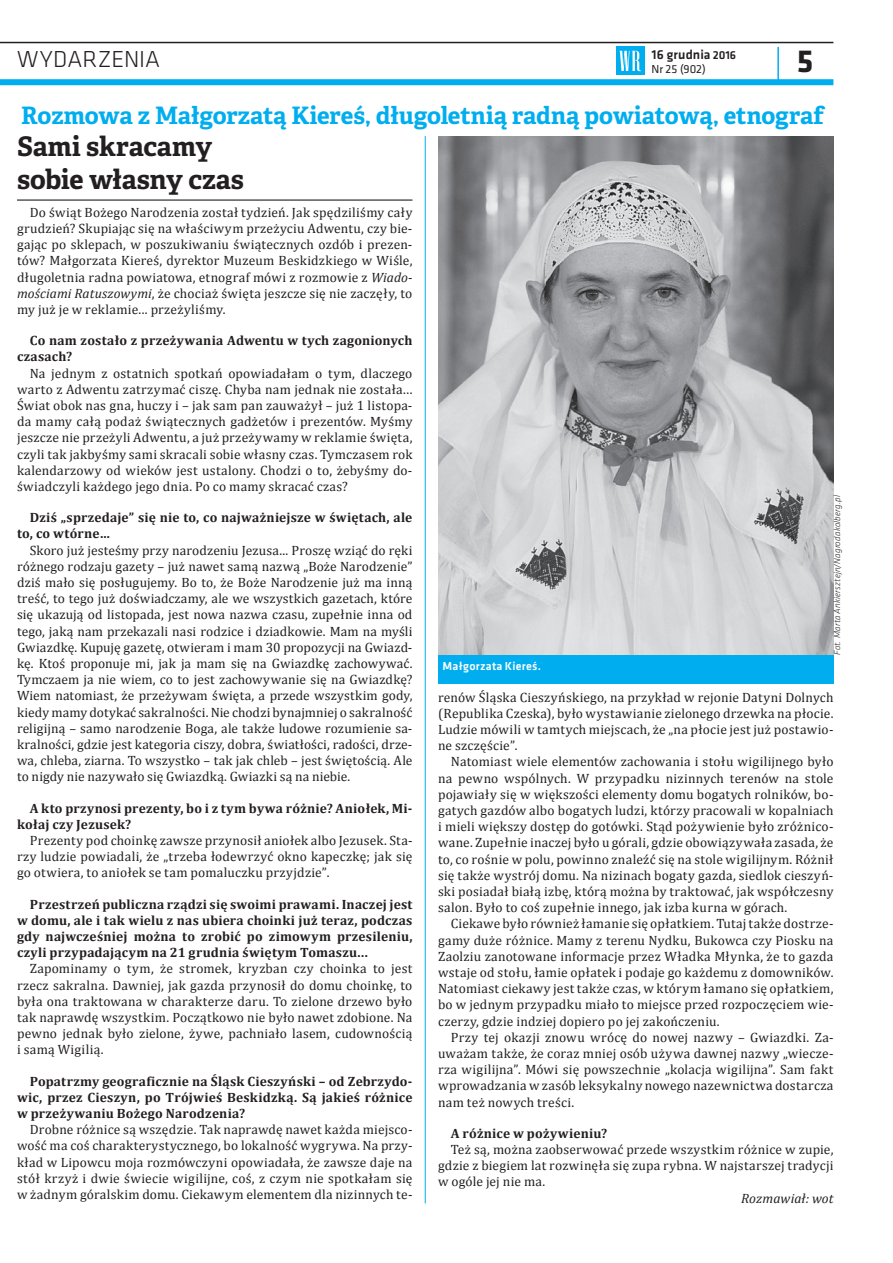
<style>
.page{position:relative;width:893px;height:1263px;background:#fff}
.page>*{position:absolute;margin:0;border:0;box-sizing:border-box;transform-origin:0 0}
.t1{font:700 33px "Klavika";color:#231f20}
.t2{font:700 27px/32.4px "Adelle Basic";letter-spacing:-.005em;color:#231f20}
.t3{font:700 24px "Adelle Basic";letter-spacing:-.005em;color:#00aeef}
.t4{font:300 24px "Klavika";letter-spacing:.005em;color:#231f20}
.t5{font:13.5px/16.2px "Cambria";letter-spacing:.015em;color:#231f20;text-align:justify}
.t6{font:700 13.5px/16.2px "Cambria";letter-spacing:.02em;color:#231f20}
.t7{font:500 13.5px "Klavika";letter-spacing:.01em;color:#231f20}
.t8{font:italic 13.5px "Cambria";letter-spacing:.005em;color:#231f20}
.t9{font:500 12px "Klavika";letter-spacing:.02em;color:#fff}
.t10{font:12px "Klavika";color:#231f20}
.t11{font:italic 300 9px "Klavika";letter-spacing:.015em;color:#231f20}
.s1{font-size:12px}
.s2{font-style:italic}
</style>
<div class="page">
<hr style="left:0;top:42px;width:833px;height:1px;background:#231f20">
<div style="left:0;top:79px;width:833px;height:6px;background:#00aeef"></div>
<hr style="left:777px;top:47px;width:2px;height:35px;background:#00aeef">
<div style="left:616px;top:47px;width:28px;height:28px;background:#00aeef"></div>
<svg style="left:619px;top:51px;width:22px;height:20px"></svg>
<hr style="left:17px;top:199px;width:395px;height:2px;background:#231f20">
<img style="left:438px;top:136px;width:395px;height:519px">
<div style="left:438px;top:655px;width:395px;height:29px;background:#00aeef"></div>
<hr style="left:425px;top:136px;width:1px;height:1067px;background:#00aeef">
<p class="t7" style="left:651px;top:45px;width:86px">16 grudnia <span class="s1">2016</span></p>
<h1 class="t1" style="left:797px;top:37px;width:18px">5</h1>
<h3 class="t4" style="left:17px;top:45px;width:145px">WYDARZENIA</h3>
<p class="t10" style="left:651px;top:61px;width:56px">Nr 25 (902)</p>
<h3 class="t3" style="left:21px;top:101px;width:804px">Rozmowa z Małgorzatą Kiereś, długoletnią radną powiatową, etnograf</h3>
<h2 class="t2" style="left:17px;top:131px;width:229px">Sami skracamy sobie własny czas</h2>
<p class="t5" style="left:17px;top:204px;width:397px;text-indent:13px">Do świąt Bożego Narodzenia został tydzień. Jak spędziliśmy cały grudzień? Skupiając się na właściwym przeżyciu Adwentu, czy bie&shy;gając po sklepach, w poszukiwaniu świątecznych ozdób i prezen&shy;tów? Małgorzata Kiereś, dyrektor Muzeum Beskidzkiego w Wiśle, długoletnia radna powiatowa, etnograf mówi z rozmowie z <span class="s2">Wiado&shy;mościami Ratuszowymi</span>, że chociaż święta jeszcze się nie zaczęły, to my już je w reklamie... przeżyliśmy.</p>
<p class="t6" style="left:17px;top:332px;width:397px;text-indent:13px">Co nam zostało z przeżywania Adwentu w tych zagonionych czasach?</p>
<p class="t5" style="left:17px;top:365px;width:397px;text-indent:13px">Na jednym z ostatnich spotkań opowiadałam o tym, dlaczego warto z Adwentu zatrzymać ciszę. Chyba nam jednak nie została...<br>Świat obok nas gna, huczy i – jak sam pan zauważył – już 1 listopa&shy;da mamy całą podaż świątecznych gadżetów i prezentów. Myśmy jeszcze nie przeżyli Adwentu, a już przeżywamy w reklamie święta, czyli tak jakbyśmy sami skracali sobie własny czas. Tymczasem rok kalendarzowy od wieków jest ustalony. Chodzi o to, żebyśmy do&shy;świadczyli każdego jego dnia. Po co mamy skracać czas?</p>
<p class="t6" style="left:17px;top:509px;width:397px;text-indent:13px">Dziś „sprzedaje” się nie to, co najważniejsze w świętach, ale to, co wtórne…</p>
<p class="t5" style="left:17px;top:542px;width:397px;text-indent:13px">Skoro już jesteśmy przy narodzeniu Jezusa... Proszę wziąć do ręki różnego rodzaju gazety – już nawet samą nazwą „Boże Narodzenie” dziś mało się posługujemy. Bo to, że Boże Narodzenie już ma inną treść, to tego już doświadczamy, ale we wszystkich gazetach, które się ukazują od listopada, jest nowa nazwa czasu, zupełnie inna od tego, jaką nam przekazali nasi rodzice i dziadkowie. Mam na myśli Gwiazdkę. Kupuję gazetę, otwieram i mam 30 propozycji na Gwiazd&shy;kę. Ktoś proponuje mi, jak ja mam się na Gwiazdkę zachowywać.<br>Tymczaem ja nie wiem, co to jest zachowywanie się na Gwiazdkę?<br>Wiem natomiast, że przeżywam święta, a przede wszystkim gody, kiedy mamy dotykać sakralności. Nie chodzi bynajmniej o sakralność religijną – samo narodzenie Boga, ale także ludowe rozumienie sa&shy;kralności, gdzie jest kategoria ciszy, dobra, światłości, radości, drze&shy;wa, chleba, ziarna. To wszystko – tak jak chleb – jest świętością. Ale to nigdy nie nazywało się Gwiazdką. Gwiazki są na niebie.</p>
<p class="t6" style="left:17px;top:799px;width:397px;text-indent:13px">A kto przynosi prezenty, bo i z tym bywa różnie? Aniołek, Mi&shy;kołaj czy Jezusek?</p>
<p class="t5" style="left:17px;top:832px;width:397px;text-indent:13px">Prezenty pod choinkę zawsze przynosił aniołek albo Jezusek. Sta&shy;rzy ludzie powiadali, że „trzeba łodewrzyć okno kapeczkę; jak się go otwiera, to aniołek se tam pomaluczku przyjdzie”.</p>
<p class="t6" style="left:17px;top:895px;width:397px;text-align:justify;text-indent:13px">Przestrzeń publiczna rządzi się swoimi prawami. Inaczej jest w domu, ale i tak wielu z nas ubiera choinki już teraz, podczas gdy najwcześniej można to zrobić po zimowym przesileniu, czyli przypadającym na 21 grudnia świętym Tomaszu...</p>
<p class="t5" style="left:17px;top:961px;width:397px;text-indent:13px">Zapominamy o tym, że stromek, kryzban czy choinka to jest rzecz sakralna. Dawniej, jak gazda przynosił do domu choinkę, to była ona traktowana w charakterze daru. To zielone drzewo było tak naprawdę wszystkim. Początkowo nie było nawet zdobione. Na pewno jednak było zielone, żywe, pachniało lasem, cudownością i samą Wigilią.</p>
<p class="t6" style="left:17px;top:1072px;width:397px;text-align:justify;text-indent:13px">Popatrzmy geograficznie na Śląsk Cieszyński – od Zebrzydo&shy;wic, przez Cieszyn, po Trójwieś Beskidzką. Są jakieś różnice w przeżywaniu Bożego Narodzenia?</p>
<p class="t5" style="left:17px;top:1121px;width:397px;text-indent:13px">Drobne różnice są wszędzie. Tak naprawdę nawet każda miejsco&shy;wość ma coś charakterystycznego, bo lokalność wygrywa. Na przy&shy;kład w Lipowcu moja rozmówczyni opowiadała, że zawsze daje na stół krzyż i dwie świecie wigilijne, coś, z czym nie spotkałam się w żadnym góralskim domu. Ciekawym elementem dla nizinnych te-</p>
<p class="t11" style="left:832px;top:655px;width:161px;rotate:-90deg">Fot. Marta Ankiersztejn/Nagrodakolberg.pl</p>
<p class="t9" style="left:442px;top:658px;width:100px">Małgorzata Kiereś.</p>
<p class="t5" style="left:438px;top:689px;width:397px">renów Śląska Cieszyńskiego, na przykład w rejonie Datyni Dolnych (Republika Czeska), było wystawianie zielonego drzewka na płocie.<br>Ludzie mówili w tamtych miejscach, że „na płocie jest już postawio&shy;ne szczęście”.</p>
<p class="t5" style="left:438px;top:753px;width:397px;text-indent:13px">Natomiast wiele elementów zachowania i stołu wigilijnego było na pewno wspólnych. W przypadku nizinnych terenów na stole pojawiały się w większości elementy domu bogatych rolników, bo&shy;gatych gazdów albo bogatych ludzi, którzy pracowali w kopalniach i mieli większy dostęp do gotówki. Stąd pożywienie było zróżnico&shy;wane. Zupełnie inaczej było u górali, gdzie obowiązywała zasada, że to, co rośnie w polu, powinno znaleźć się na stole wigilijnym. Różnił się także wystrój domu. Na nizinach bogaty gazda, siedlok cieszyń&shy;ski posiadał białą izbę, którą można by traktować, jak współczesny salon. Było to coś zupełnie innego, jak izba kurna w górach.</p>
<p class="t5" style="left:438px;top:915px;width:397px;text-indent:13px">Ciekawe było również łamanie się opłatkiem. Tutaj także dostrze&shy;gamy duże różnice. Mamy z terenu Nydku, Bukowca czy Piosku na Zaolziu zanotowane informacje przez Władka Młynka, że to gazda wstaje od stołu, łamie opłatek i podaje go każdemu z domowników.<br>Natomiast ciekawy jest także czas, w którym łamano się opłatkiem, bo w jednym przypadku miało to miejsce przed rozpoczęciem wie&shy;czerzy, gdzie indziej dopiero po jej zakończeniu.</p>
<p class="t5" style="left:438px;top:1029px;width:397px;text-indent:13px">Przy tej okazji znowu wrócę do nowej nazwy – Gwiazdki. Za&shy;uważam także, że coraz mniej osób używa dawnej nazwy „wiecze&shy;rza wigilijna”. Mówi się powszechnie „kolacja wigilijna”. Sam fakt wprowadzania w zasób leksykalny nowego nazewnictwa dostarcza nam też nowych treści.</p>
<p class="t6" style="left:451px;top:1125px;width:158px">A różnice w pożywieniu?</p>
<p class="t5" style="left:438px;top:1141px;width:397px;text-indent:13px">Też są, można zaobserwować przede wszystkim różnice w zupie, gdzie z biegiem lat rozwinęła się zupa rybna. W najstarszej tradycji w ogóle jej nie ma.</p>
<p class="t8" style="left:741px;top:1190px;width:94px">Rozmawiał: wot</p>
</div>
